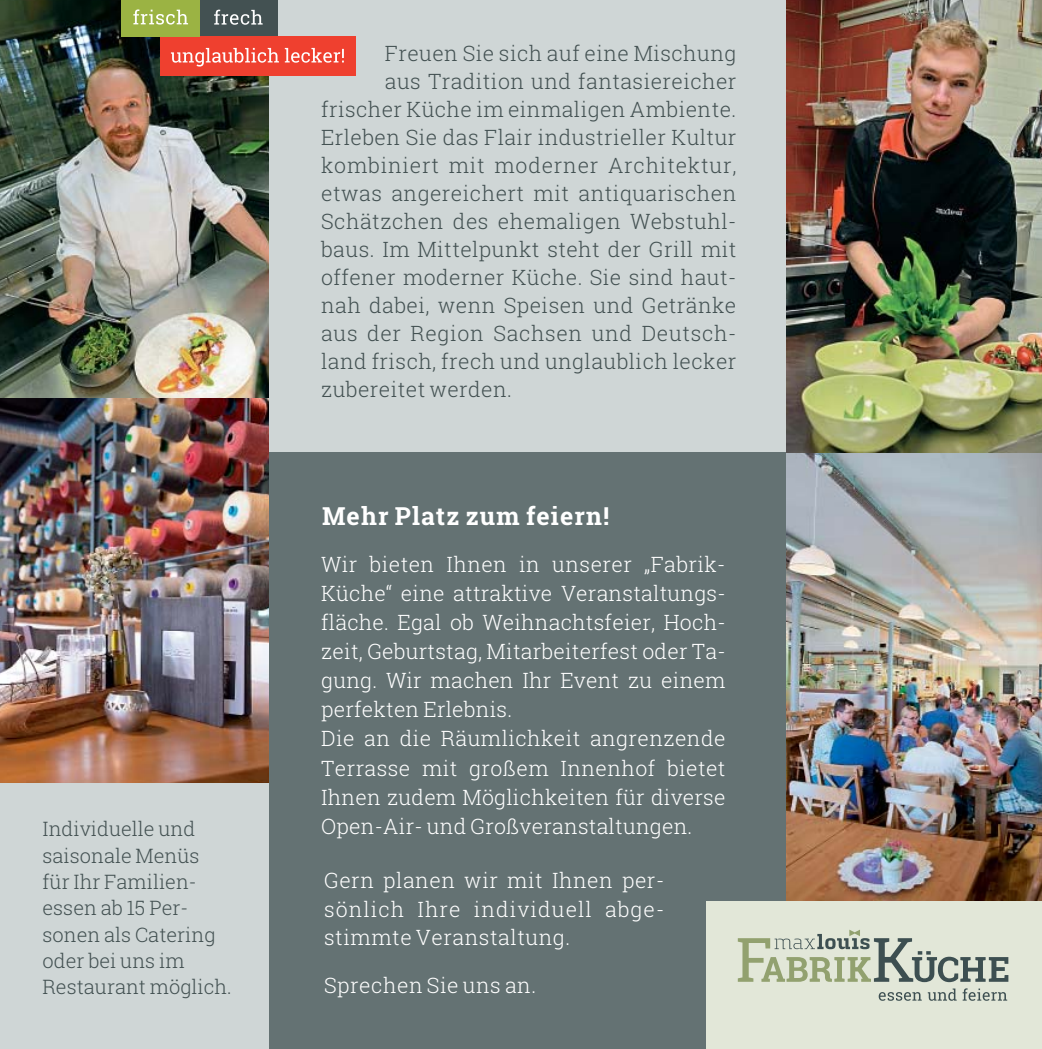
<style>
.page{position:relative;width:1042px;height:1049px;background:#fff}
.page>*{position:absolute;margin:0;border:0;box-sizing:border-box;transform-origin:0 0}
.t1{font:700 25px "Roboto Slab";letter-spacing:.045em;color:#fff}
.t2{font:300 21.25px "Roboto Slab";letter-spacing:.02em;color:#435152}
.t3{font:300 21.25px/29.2px "Roboto Slab";letter-spacing:.01em;color:#fff}
.t4{font:300 21.25px "Roboto Slab";letter-spacing:.05em;color:#fff}
.t5{font:300 20px/26.5px "Roboto Slab";color:#435152}
</style>
<div class="page">
<img style="left:786px;top:452px;width:255px;height:448px">
<img style="left:786px;top:0;width:255px;height:452px">
<hr style="left:1041px;top:0;width:1px;height:1049px;background:#e4e9e8">
<img style="left:0;top:0;width:269px;height:398px">
<img style="left:0;top:398px;width:269px;height:385px">
<div style="left:269px;top:0;width:517px;height:489px;background:#cfd6d6"></div>
<div style="left:0;top:783px;width:271px;height:266px;background:#cfd6d6"></div>
<div style="left:269px;top:452px;width:517px;height:597px;background:#647273"></div>
<div style="left:706px;top:901px;width:336px;height:148px;background:#e2e7d8"></div>
<svg style="left:738px;top:930px;width:270px;height:52px"></svg>
<svg style="left:928px;top:988px;width:28px;height:13px"></svg>
<svg style="left:878px;top:992px;width:44px;height:9px"></svg>
<svg style="left:962px;top:988px;width:45px;height:13px"></svg>
<div style="left:199px;top:0;width:79px;height:37px;background:#435152"></div>
<div style="left:160px;top:36px;width:195px;height:40px;background:#ef402f"></div>
<svg style="left:214px;top:10px;width:49px;height:15px"></svg>
<div style="left:121px;top:0;width:78px;height:36px;background:#9bb343"></div>
<svg style="left:133px;top:9px;width:55px;height:16px"></svg>
<svg style="left:171px;top:48px;width:173px;height:19px"></svg>
<p class="t5" style="left:43px;top:817px;width:191px">Individuelle und saisonale Menüs<br>für Ihr Familien&shy;essen ab 15 Per&shy;sonen als Catering oder bei uns im<br>Restaurant möglich.</p>
<p class="t2" style="left:385px;top:45px;width:353px">Freuen Sie sich auf eine Mischung</p>
<p class="t2" style="left:385px;top:73px;width:353px">aus Tradition und fantasiereicher</p>
<p class="t2" style="left:321px;top:101px;width:417px">frischer Küche im einmaligen Ambiente.</p>
<p class="t2" style="left:321px;top:129px;width:417px">Erleben Sie das Flair industrieller Kultur</p>
<p class="t2" style="left:321px;top:157px;width:417px">kombiniert mit moderner Architektur,</p>
<p class="t2" style="left:321px;top:185px;width:417px">etwas angereichert mit antiquarischen</p>
<p class="t2" style="left:321px;top:213px;width:417px">Schätzchen des ehemaligen Webstuhl-</p>
<p class="t2" style="left:321px;top:241px;width:417px">baus. Im Mittelpunkt steht der Grill mit</p>
<p class="t2" style="left:321px;top:269px;width:417px">offener moderner Küche. Sie sind haut-</p>
<p class="t2" style="left:321px;top:297px;width:417px">nah dabei, wenn Speisen und Getränke</p>
<p class="t2" style="left:321px;top:325px;width:417px">aus der Region Sachsen und Deutsch-</p>
<p class="t2" style="left:321px;top:353px;width:417px">land frisch, frech und unglaublich lecker</p>
<p class="t2" style="left:321px;top:381px;width:192px">zubereitet werden.</p>
<p class="t1" style="left:322px;top:505px;width:289px">Mehr Platz zum feiern!</p>
<p class="t3" style="left:321px;top:551px;width:406px">Wir bieten Ihnen in unserer „Fabrik-Küche“ eine attraktive Veranstaltungs&shy;fläche. Egal ob Weihnachtsfeier, Hoch&shy;zeit, Geburtstag, Mitarbeiterfest oder Ta&shy;gung. Wir machen Ihr Event zu einem perfekten Erlebnis.<br>Die an die Räumlichkeit angrenzende Terrasse mit großem Innenhof bietet Ihnen zudem Möglichkeiten für diverse Open-Air- und Großveranstaltungen.</p>
<p class="t3" style="left:324px;top:867px;width:342px">Gern planen wir mit Ihnen per-</p>
<p class="t4" style="left:417px;top:900px;width:248px">Ihre individuell abge-</p>
<p class="t3" style="left:324px;top:925px;width:248px">stimmte Veranstaltung.</p>
<p class="t3" style="left:324px;top:972px;width:214px">Sprechen Sie uns an.</p>
<p class="t4" style="left:324px;top:900px;width:82px">sönlich</p>
</div>
